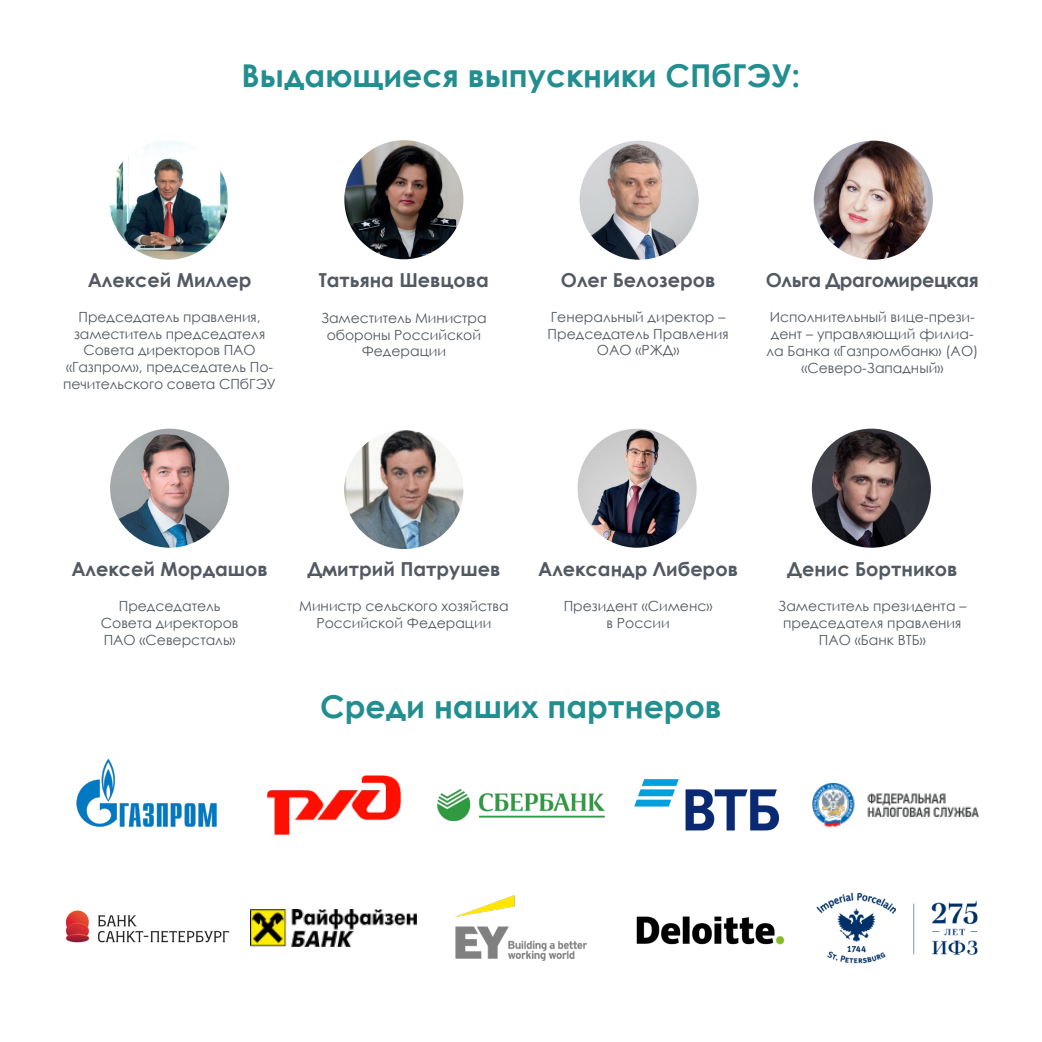
<style>
.page{position:relative;width:1042px;height:1042px;background:#fff}
.page>*{position:absolute;margin:0;border:0;box-sizing:border-box;transform-origin:0 0}
.t1{font:700 31.5px "Century Gothic";color:#238e90}
.t2{font:700 19.25px "Century Gothic";color:#525963}
.t3{font:700 19.25px "Century Gothic";letter-spacing:-.02em;color:#525963}
.t4{font:14px/16.8px "Century Gothic";color:#525963;text-align:center}
</style>
<div class="page">
<img style="left:109px;top:140px;width:119px;height:120px;border-radius:60px">
<img style="left:344px;top:140px;width:119px;height:119px;border-radius:60px">
<img style="left:579px;top:141px;width:119px;height:119px;border-radius:60px">
<img style="left:344px;top:430px;width:119px;height:119px;border-radius:60px">
<img style="left:110px;top:429px;width:119px;height:119px;border-radius:60px">
<img style="left:814px;top:141px;width:119px;height:119px;border-radius:60px">
<img style="left:577px;top:429px;width:120px;height:119px;border-radius:60px">
<img style="left:812px;top:429px;width:119px;height:119px;border-radius:60px">
<img style="left:76px;top:758px;width:141px;height:69px">
<img style="left:636px;top:916px;width:149px;height:29px">
<img style="left:250px;top:910px;width:167px;height:36px">
<img style="left:267px;top:775px;width:133px;height:60px">
<img style="left:634px;top:779px;width:145px;height:52px">
<img style="left:438px;top:789px;width:166px;height:32px">
<img style="left:816px;top:892px;width:162px;height:72px">
<img style="left:65px;top:910px;width:164px;height:33px">
<img style="left:455px;top:895px;width:132px;height:66px">
<img style="left:812px;top:783px;width:167px;height:44px">
<p class="t1" style="left:242px;top:51px;width:560px">Выдающиеся выпускники СПбГЭУ:</p>
<p class="t2" style="left:88px;top:265px;width:165px">Алексей Миллер</p>
<p class="t4" style="left:63px;top:308px;width:214px">Председатель правления, заместитель председателя<br>Совета директоров ПАО «Газпром», председатель По&shy;печительского совета СПбГЭУ</p>
<p class="t2" style="left:319px;top:265px;width:172px">Татьяна Шевцова</p>
<p class="t4" style="left:321px;top:309px;width:167px">Заместитель Министра обороны Российской<br>Федерации</p>
<p class="t2" style="left:561px;top:265px;width:156px">Олег Белозеров</p>
<p class="t4" style="left:548px;top:308px;width:182px">Генеральный директор –<br>Председатель Правления<br>ОАО «РЖД»</p>
<p class="t3" style="left:766px;top:265px;width:215px">Ольга Драгомирецкая</p>
<p class="t4" style="left:766px;top:308px;width:213px">Исполнительный вице-прези&shy;дент – управляющий филиа&shy;ла Банка «Газпромбанк» (АО) «Северо-Западный»</p>
<p class="t2" style="left:71px;top:554px;width:198px">Алексей Мордашов</p>
<p class="t4" style="left:101px;top:597px;width:139px">Председатель<br>Совета директоров<br>ПАО «Северсталь»</p>
<p class="t2" style="left:307px;top:554px;width:194px">Дмитрий Патрушев</p>
<p class="t4" style="left:299px;top:597px;width:211px">Министр сельского хозяйства<br>Российской Федерации</p>
<p class="t2" style="left:538px;top:554px;width:201px">Александр Либеров</p>
<p class="t4" style="left:564px;top:597px;width:150px">Президент «Сименс» в России</p>
<p class="t1" style="left:320px;top:683px;width:403px">Среди наших партнеров</p>
<p class="t2" style="left:787px;top:554px;width:172px">Денис Бортников</p>
<p class="t4" style="left:778px;top:597px;width:190px">Заместитель президента – председателя правления<br>ПАО «Банк ВТБ»</p>
</div>
